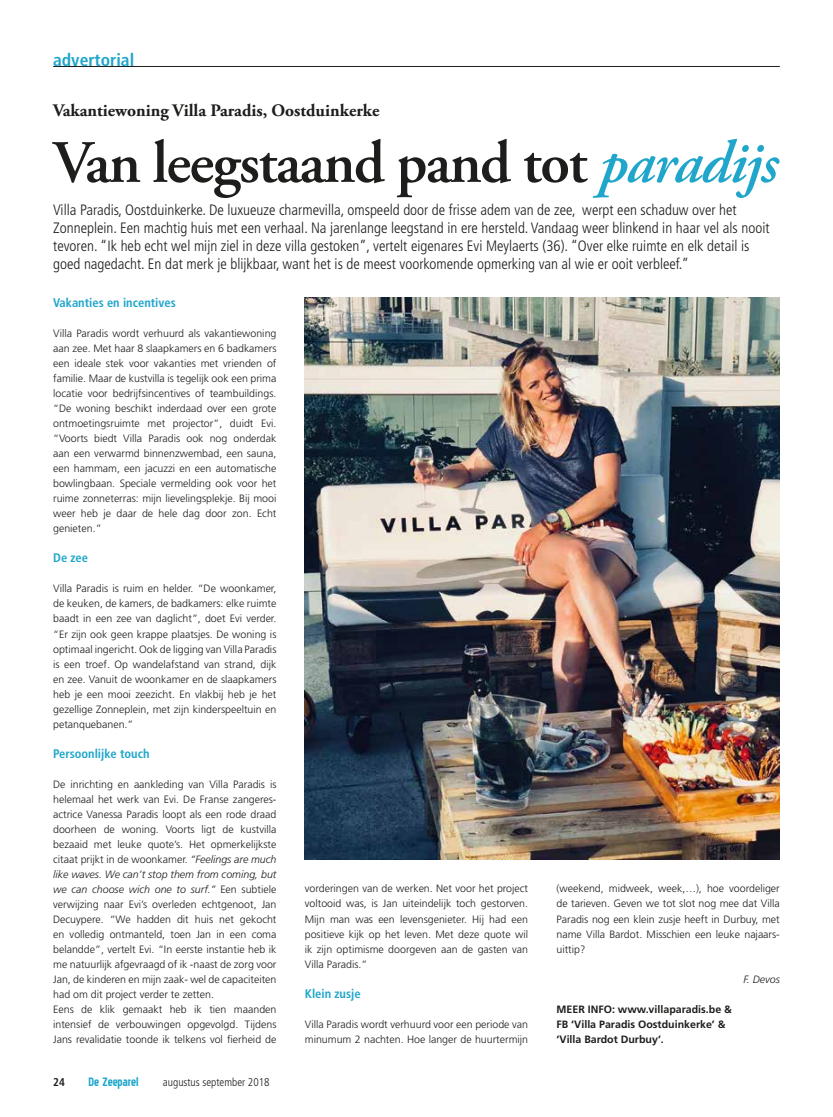
<style>
.page{position:relative;width:833px;height:1117px;background:#fff}
.page>*{position:absolute;margin:0;border:0;box-sizing:border-box;transform-origin:0 0}
.t1{font:600 60px "Adobe Garamond Pro";letter-spacing:-.025em;color:#1d1d1b}
.t2{font:700 17.5px "Adobe Garamond Pro";color:#1d1d1b}
.t3{font:700 condensed 17.5px "Frutiger";color:#1fa6ca}
.t4{font:300 condensed 15px/18px "Frutiger";color:#1d1d1b}
.t5{font:15px "Pakenham";color:#1fa6ca}
.t6{font:700 condensed 12.5px "Frutiger";color:#1fa6ca}
.t7{font:300 condensed 11.25px "Frutiger";color:#1d1d1b}
.t8{font:700 condensed 11.25px "Frutiger";color:#1d1d1b}
.t9{font:300 10.62px/15px "Frutiger";color:#1d1d1b;text-align:justify}
.t10{font:700 10.62px/15px "Frutiger";color:#1d1d1b}
.t11{font:italic 300 10.62px "Frutiger";color:#1d1d1b}
.s1{font-style:italic;color:#1fa6ca}
.s2{font-style:italic}
</style>
<div class="page">
<hr style="left:53px;top:66px;width:727px;height:1px;background:#1d1d1b">
<img style="left:305px;top:298px;width:475px;height:561px">
<h2 class="t3" style="left:53px;top:50px;width:83px">advertorial</h2>
<h2 class="t2" style="left:53px;top:100px;width:328px">Vakantiewoning Villa Paradis, Oostduinkerke</h2>
<h1 class="t1" style="left:53px;top:128px;width:726px">Van leegstaand pand tot <span class="s1">paradijs</span></h1>
<p class="t4" style="left:53px;top:201px;width:718px">Villa Paradis, Oostduinkerke. De luxueuze charmevilla, omspeeld door de frisse adem van de zee, werpt een schaduw over het Zonneplein. Een machtig huis met een verhaal. Na jarenlange leegstand in ere hersteld. Vandaag weer blinkend in haar vel als nooit tevoren. “Ik heb echt wel mijn ziel in deze villa gestoken”, vertelt eigenares Evi Meylaerts (36). “Over elke ruimte en elk detail is goed nagedacht. En dat merk je blijkbaar, want het is de meest voorkomende opmerking van al wie er ooit verbleef.”</p>
<p class="t6" style="left:53px;top:295px;width:124px">Vakanties en incentives</p>
<p class="t9" style="left:53px;top:326px;width:225px">Villa Paradis wordt verhuurd als vakantiewoning aan zee. Met haar 8 slaapkamers en 6 badkamers een ideale stek voor vakanties met vrienden of familie. Maar de kustvilla is tegelijk ook een prima locatie voor bedrijfsincentives of teambuildings. “De woning beschikt inderdaad over een grote ontmoetingsruimte met projector”, duidt Evi. “Voorts biedt Villa Paradis ook nog onderdak aan een verwarmd binnenzwembad, een sauna, een hammam, een jacuzzi en een automatische bowlingbaan. Speciale vermelding ook voor het ruime zonneterras: mijn lievelingsplekje. Bij mooi weer heb je daar de hele dag door zon. Echt genieten.”</p>
<p class="t6" style="left:53px;top:550px;width:36px">De zee</p>
<p class="t9" style="left:53px;top:581px;width:225px">Villa Paradis is ruim en helder. “De woonkamer, de keuken, de kamers, de badkamers: elke ruimte baadt in een zee van daglicht”, doet Evi verder. “Er zijn ook geen krappe plaatsjes. De woning is optimaal ingericht. Ook de ligging van Villa Paradis is een troef. Op wandelafstand van strand, dijk en zee. Vanuit de woonkamer en de slaapkamers heb je een mooi zeezicht. En vlakbij heb je het gezellige Zonneplein, met zijn kinderspeeltuin en petanquebanen.”</p>
<p class="t6" style="left:53px;top:745px;width:98px">Persoonlijke touch</p>
<p class="t9" style="left:53px;top:776px;width:225px;text-align:left">De inrichting en aankleding van Villa Paradis is helemaal het werk van Evi. De Franse zangeres&shy;actrice Vanessa Paradis loopt als een rode draad doorheen de woning. Voorts ligt de kustvilla bezaaid met leuke quote’s. Het opmerkelijkste citaat prijkt in de woonkamer. <span class="s2">“Feelings are much like waves. We can’t stop them from coming, but we can choose wich one to surf.”</span> Een subtiele verwijzing naar Evi’s overleden echtgenoot, Jan Decuypere. “We hadden dit huis net gekocht en volledig ontmanteld, toen Jan in een coma belandde”, vertelt Evi. “In eerste instantie heb ik me natuurlijk afgevraagd of ik -naast de zorg voor Jan, de kinderen en mijn zaak- wel de capaciteiten had om dit project verder te zetten.<br>Eens de klik gemaakt heb ik tien maanden intensief de verbouwingen opgevolgd. Tijdens Jans revalidatie toonde ik telkens vol fierheid de</p>
<p class="t9" style="left:556px;top:881px;width:225px">(weekend, midweek, week,…), hoe voordeliger de tarieven. Geven we tot slot nog mee dat Villa Paradis nog een klein zusje heeft in Durbuy, met name Villa Bardot. Misschien een leuke najaars&shy;uittip?</p>
<p class="t11" style="left:743px;top:972px;width:38px">F. Devos</p>
<p class="t10" style="left:556px;top:1001px;width:177px">MEER INFO: www.villaparadis.be &amp;<br>FB ‘Villa Paradis Oostduinkerke’ &amp; ‘Villa Bardot Durbuy’.</p>
<p class="t9" style="left:305px;top:881px;width:225px">vorderingen van de werken. Net voor het project voltooid was, is Jan uiteindelijk toch gestorven.<br>Mijn man was een levensgenieter. Hij had een positieve kijk op het leven. Met deze quote wil ik zijn optimisme doorgeven aan de gasten van Villa Paradis.”</p>
<p class="t6" style="left:305px;top:985px;width:57px">Klein zusje</p>
<p class="t9" style="left:305px;top:1016px;width:225px">Villa Paradis wordt verhuurd voor een periode van minumum 2 nachten. Hoe langer de huurtermijn</p>
<p class="t8" style="left:53px;top:1074px;width:13px">24</p>
<h3 class="t5" style="left:89px;top:1074px;width:51px">De Zeeparel</h3>
<p class="t7" style="left:163px;top:1075px;width:108px">augustus september 2018</p>
</div>
